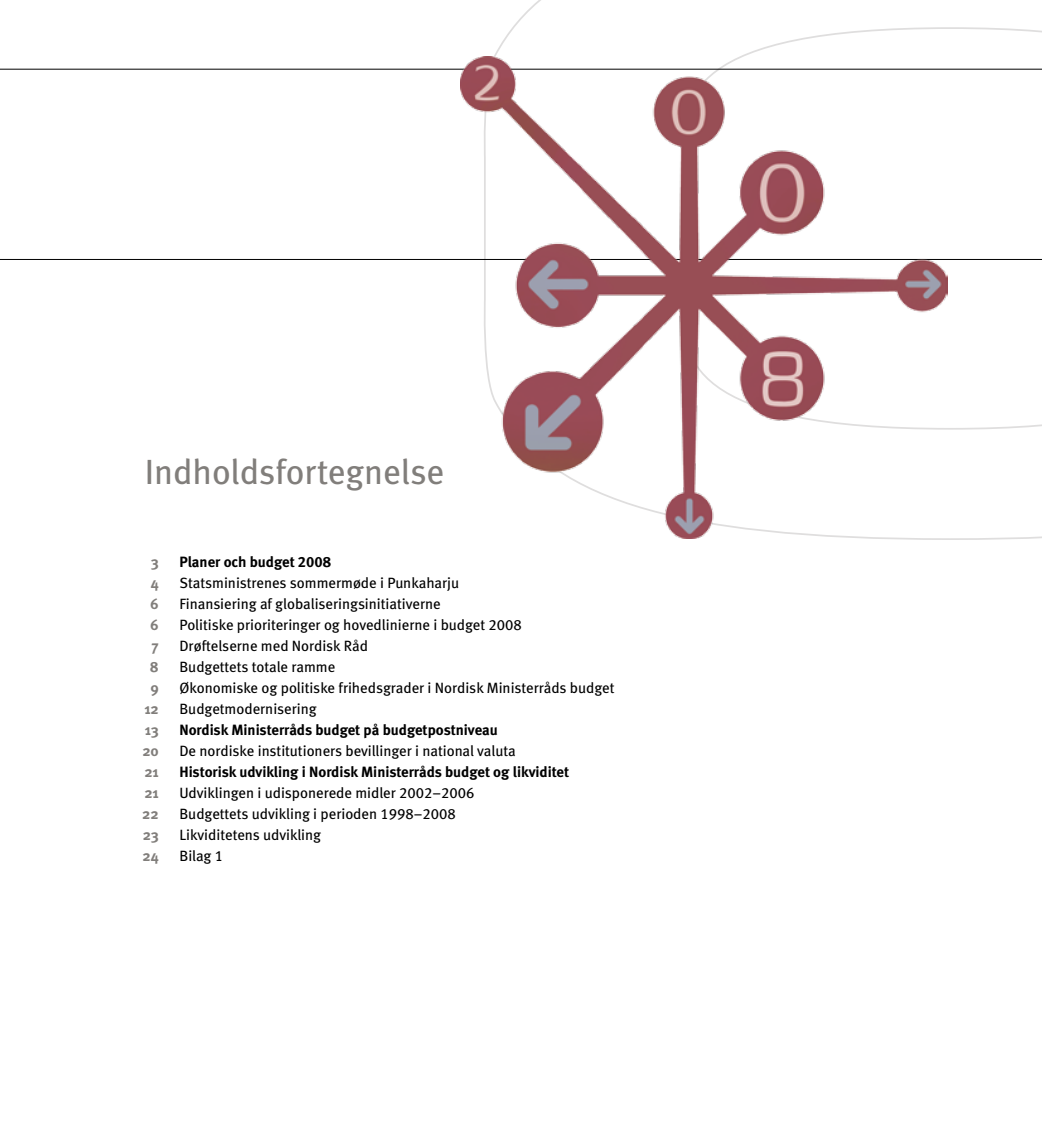
<style>
.page{position:relative;width:1042px;height:1141px;background:#fff}
.page>*{position:absolute;margin:0;border:0;box-sizing:border-box;transform-origin:0 0}
.t1{font:35px "Meta Book LF";color:#817e7b}
.t2{font:14.88px/21px "Meta Book LF";color:#000}
.t3{font:14.88px "Meta Bold LF";color:#000}
.t4{font:14.88px/21px "Meta Bold IC";letter-spacing:-.01em;color:#817e7b;text-align:right}
</style>
<div class="page">
<svg style="left:480px;top:0;width:562px;height:540px"></svg>
<hr style="left:0;top:259px;width:1042px;height:1px;background:#000">
<hr style="left:0;top:69px;width:1042px;height:1px;background:#000">
<img style="left:460px;top:57px;width:487px;height:482px">
<h1 class="t1" style="left:145px;top:452px;width:301px">Indholdsfortegnelse</h1>
<p class="t4" style="left:142px;top:551px;width:18px">3<br>4<br>6<br>6<br>7<br>8<br>9<br>12<br>13<br>20<br>21<br>21<br>22<br>23<br>24</p>
<p class="t3" style="left:179px;top:553px;width:153px">Planer och budget 2008</p>
<p class="t2" style="left:179px;top:572px;width:436px">Statsministrenes sommermøde i Punkaharju<br>Finansiering af globaliseringsinitiativerne<br>Politiske prioriteringer og hovedlinierne i budget 2008<br>Drøftelserne med Nordisk Råd<br>Budgettets totale ramme<br>Økonomiske og politiske frihedsgrader i Nordisk Ministerråds budget Budgetmodernisering</p>
<p class="t3" style="left:179px;top:721px;width:320px">Nordisk Ministerråds budget på budgetpostniveau</p>
<p class="t2" style="left:179px;top:740px;width:338px">De nordiske institutioners bevillinger i national valuta</p>
<p class="t3" style="left:179px;top:763px;width:391px">Historisk udvikling i Nordisk Ministerråds budget og likviditet</p>
<p class="t2" style="left:179px;top:782px;width:297px">Udviklingen i udisponerede midler 2002–2006<br>Budgettets udvikling i perioden 1998–2008<br>Likviditetens udvikling<br>Bilag 1</p>
</div>
